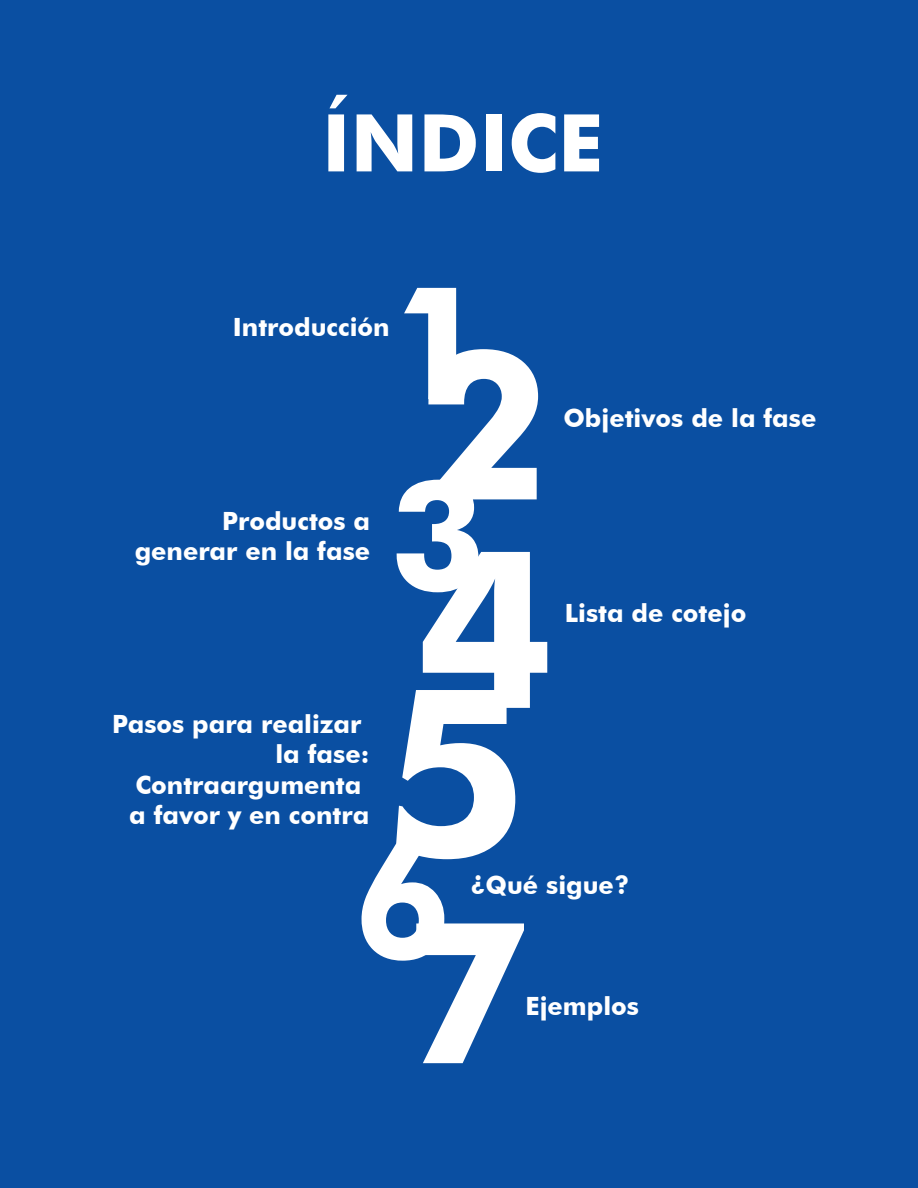
<style>
.page{position:relative;width:918px;height:1188px;background:#0a4fa2}
.page>*{position:absolute;margin:0;border:0;box-sizing:border-box;transform-origin:0 0}
.t1{font:700 232.65px "Futura BT";color:#fff}
.t2{font:700 219.3px "Futura BT";color:#fff}
.t3{font:700 207.75px "Futura BT";color:#fff}
.t4{font:700 197.25px "Futura BT";color:#fff}
.t5{font:700 157.35px "Futura BT";color:#fff}
.t6{font:700 79.65px "Futura BT";color:#fff}
.t7{font:700 25.2px/30.2px "Futura BT";color:#fff;text-align:right}
</style>
<div class="page">
<h3 class="t6" style="left:322px;top:95px;width:283px">ÍNDICE</h3>
<h3 class="t5" style="left:390px;top:248px;width:100px">1</h3>
<p class="t7" style="left:233px;top:312px;width:158px">Introducción</p>
<h3 class="t3" style="left:390px;top:299px;width:160px">2<sub>3</sub></h3>
<p class="t7" style="left:563px;top:403px;width:254px">Objetivos de la fase</p>
<p class="t7" style="left:135px;top:505px;width:237px">Productos a generar en la fase</p>
<h2 class="t2" style="left:417px;top:497px;width:139px">4</h2>
<p class="t7" style="left:565px;top:598px;width:183px">Lista de cotejo</p>
<h1 class="t1" style="left:355px;top:631px;width:174px">5<sub>6</sub></h1>
<p class="t7" style="left:112px;top:709px;width:251px">Pasos para realizar</p>
<p class="t7" style="left:275px;top:739px;width:95px">la fase:</p>
<p class="t7" style="left:136px;top:769px;width:227px">Contraargumenta</p>
<p class="t7" style="left:129px;top:800px;width:242px">a favor y en contra</p>
<p class="t7" style="left:470px;top:870px;width:160px">¿Qué sigue?</p>
<h3 class="t4" style="left:404px;top:873px;width:125px">7</h3>
<p class="t7" style="left:525px;top:991px;width:115px">Ejemplos</p>
</div>
